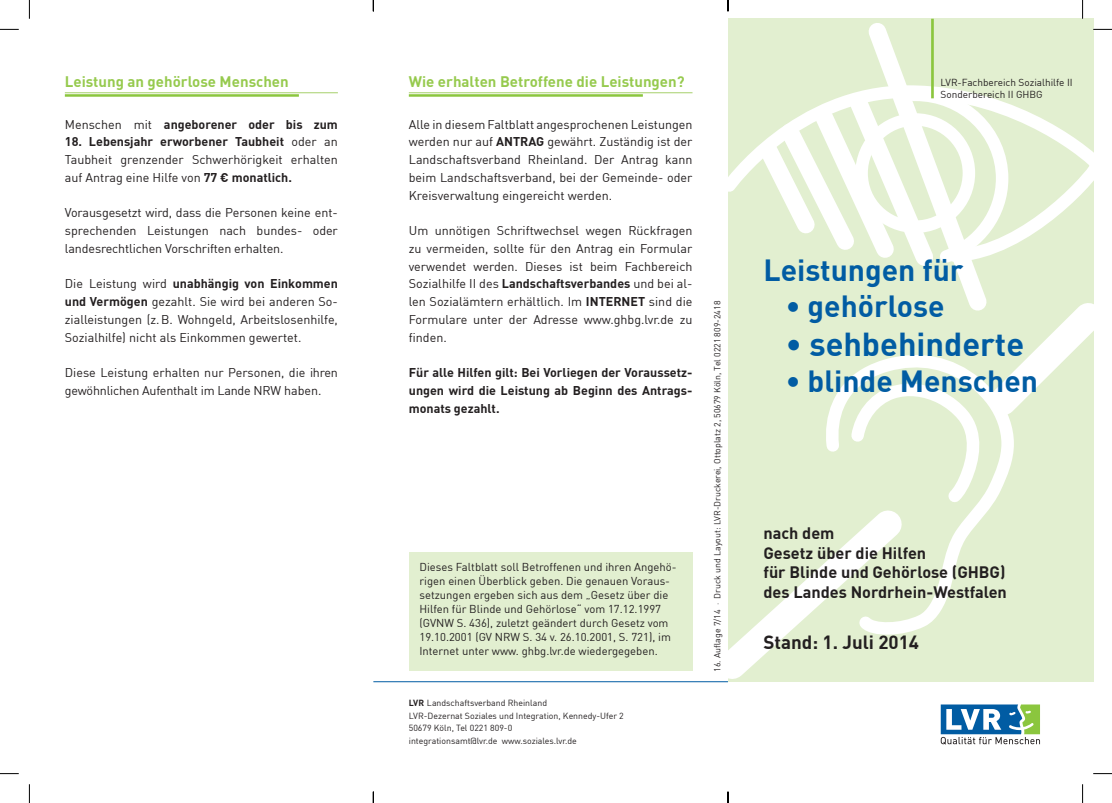
<style>
.page{position:relative;width:1112px;height:803px;background:#fff}
.page>*{position:absolute;margin:0;border:0;box-sizing:border-box;transform-origin:0 0}
.t1{font:700 32.5px "DIN";color:#015ca3}
.t2{font:700 30px "DIN";color:#015ca3}
.t3{font:700 18.75px "DIN";color:#231f20}
.t4{font:700 16.25px/19.5px "DIN";color:#231f20}
.t5{font:700 15px "DIN";color:#96ca4e}
.t6{font:12.5px/17.8px "DIN";color:#231f20;text-align:justify}
.t7{font:700 12.5px/17.8px "DIN";color:#231f20;text-align:justify}
.t8{font:11.25px/14px "DIN";color:#231f20}
.t9{font:10px/12.4px "DIN";color:#231f20}
.t10{font:8.75px/12.4px "DIN";color:#231f20}
.s1{font-weight:400}
.s2{font-weight:700}
.s3{font-weight:300}
</style>
<div class="page">
<div style="left:727px;top:19px;width:365px;height:663px;background:#e2efd0"></div>
<svg style="left:727px;top:79px;width:365px;height:189px"></svg>
<svg style="left:854px;top:19px;width:146px;height:270px"></svg>
<svg style="left:744px;top:80px;width:270px;height:200px"></svg>
<svg style="left:826px;top:387px;width:159px;height:239px"></svg>
<svg style="left:704px;top:485px;width:222px;height:198px"></svg>
<svg style="left:842px;top:289px;width:250px;height:225px"></svg>
<svg style="left:940px;top:704px;width:99px;height:40px"></svg>
<hr style="left:373px;top:681px;width:354px;height:1px;background:#015ca3">
<hr style="left:930px;top:19px;width:3px;height:79px;background:#8bc63e">
<hr style="left:65px;top:92px;width:273px;height:1px;background:#b8d989">
<hr style="left:65px;top:94px;width:234px;height:3px;background:#8bc63e">
<hr style="left:409px;top:92px;width:283px;height:1px;background:#b8d989">
<hr style="left:409px;top:94px;width:233px;height:3px;background:#8bc63e">
<div style="left:409px;top:552px;width:283px;height:119px;background:#e2efd0"></div>
<svg style="left:0;top:29px;width:19px;height:1px"></svg>
<svg style="left:1092px;top:29px;width:19px;height:1px"></svg>
<svg style="left:0;top:773px;width:19px;height:1px"></svg>
<svg style="left:1093px;top:773px;width:18px;height:1px"></svg>
<svg style="left:29px;top:0;width:1px;height:19px"></svg>
<svg style="left:29px;top:784px;width:1px;height:19px"></svg>
<svg style="left:1081px;top:0;width:2px;height:19px"></svg>
<svg style="left:1082px;top:784px;width:1px;height:19px"></svg>
<svg style="left:372px;top:0;width:2px;height:11px"></svg>
<svg style="left:372px;top:792px;width:2px;height:11px"></svg>
<p class="t5" style="left:65px;top:72px;width:225px">Leistung an gehörlose Menschen</p>
<p class="t7" style="left:65px;top:115px;width:274px"><span class="s1">Menschen mit</span> angeborener oder bis zum</p>
<p class="t6" style="left:65px;top:133px;width:274px"><span class="s2">18. Lebensjahr erworbener Taubheit</span> oder an Taubheit grenzender Schwerhörigkeit erhalten auf Antrag eine Hilfe von <span class="s2">77 € monatlich.</span></p>
<p class="t6" style="left:65px;top:204px;width:274px">Vorausgesetzt wird, dass die Personen keine ent&shy;sprechenden Leistungen nach bundes- oder landesrechtlichen Vorschriften erhalten.</p>
<p class="t6" style="left:65px;top:275px;width:274px">Die Leistung wird <span class="s2">unabhängig von Einkommen und Vermögen</span> gezahlt. Sie wird bei anderen So&shy;zialleistungen (z.B. Wohngeld, Arbeitslosenhilfe, Sozialhilfe) nicht als Einkommen gewertet.</p>
<p class="t6" style="left:65px;top:364px;width:274px">Diese Leistung erhalten nur Personen, die ihren gewöhnlichen Aufenthalt im Lande NRW haben.</p>
<p class="t5" style="left:409px;top:72px;width:277px">Wie erhalten Betroffene die Leistungen?</p>
<p class="t6" style="left:409px;top:115px;width:285px">Alle in diesem Faltblatt angesprochenen Leistungen werden nur auf <span class="s2">ANTRAG</span> gewährt. Zuständig ist der Landschaftsverband Rheinland. Der Antrag kann beim Landschaftsverband, bei der Gemeinde- oder Kreisverwaltung eingereicht werden.</p>
<p class="t6" style="left:409px;top:222px;width:285px">Um unnötigen Schriftwechsel wegen Rückfragen zu vermeiden, sollte für den Antrag ein Formular verwendet werden. Dieses ist beim Fachbereich Sozialhilfe II des <span class="s2">Landschaftsverbandes</span> und bei al&shy;len Sozialämtern erhältlich. Im <span class="s2">INTERNET</span> sind die Formulare unter der Adresse www.ghbg.lvr.de zu finden.</p>
<p class="t7" style="left:408px;top:363px;width:285px">Für alle Hilfen gilt: Bei Vorliegen der Voraussetz&shy;ungen wird die Leistung ab Beginn des Antrags&shy;monats gezahlt.</p>
<p class="t8" style="left:419px;top:560px;width:258px">Dieses Faltblatt soll Betroffenen und ihren Angehö&shy;rigen einen Überblick geben. Die genauen Voraus&shy;setzungen ergeben sich aus dem „Gesetz über die Hilfen für Blinde und Gehörlose“ vom 17.12.1997 (GVNW S. 436), zuletzt geändert durch Gesetz vom 19.10.2001 (GV NRW S. 34 v. 26.10.2001, S. 721), im Internet unter www. ghbg.lvr.de wiedergegeben.</p>
<p class="t10" style="left:409px;top:697px;width:216px"><span class="s2">LVR</span> Landschaftsverband Rheinland<br>LVR-Dezernat Soziales und Integration, Kennedy-Ufer 2<br>50679 Köln, Tel 0221 809-0<br>integrationsamt@lvr.de www.soziales.lvr.de</p>
<p class="t10" style="left:711px;top:672px;width:372px;rotate:-90deg">16. Auflage 7/14 <span class="s3">∧</span> Druck und Layout: LVR-Druckerei, Ottoplatz 2, 50679 Köln, Tel 0221 809-2418</p>
<p class="t9" style="left:940px;top:76px;width:133px">LVR-Fachbereich Sozialhilfe II<br>Sonderbereich II GHBG</p>
<h2 class="t2" style="left:763px;top:251px;width:201px">Leistungen für</h2>
<h2 class="t2" style="left:785px;top:287px;width:160px">• gehörlose</h2>
<h1 class="t1" style="left:785px;top:323px;width:240px">• sehbehinderte</h1>
<h2 class="t2" style="left:785px;top:362px;width:254px">• blinde Menschen</h2>
<h3 class="t4" style="left:763px;top:523px;width:245px">nach dem<br>Gesetz über die Hilfen<br>für Blinde und Gehörlose (GHBG) des Landes Nordrhein-Westfalen</h3>
<h3 class="t3" style="left:763px;top:630px;width:157px">Stand: 1. Juli 2014</h3>
</div>
